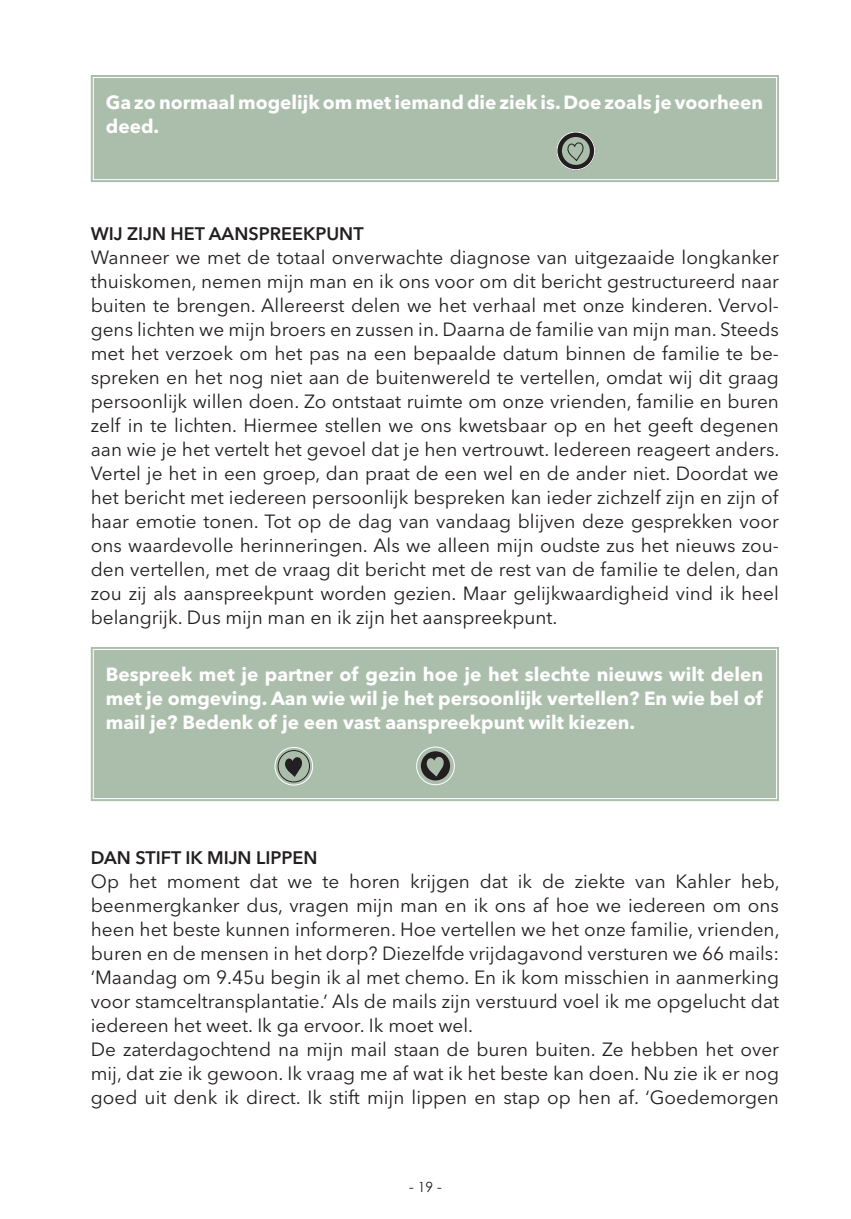
<style>
.page{position:relative;width:851px;height:1219px;background:#fff}
.page>*{position:absolute;margin:0;border:0;box-sizing:border-box;transform-origin:0 0}
.t1{font:19px/24px "Wrlhmr Avenir Next LT Pro";color:#231f20}
.t2{font:700 19px/24px "Mbgdrn Avenir Next LT Pro";color:#fff}
.t3{font:600 18px "Vfrkym Avenir Next LT Pro";color:#231f20}
.t4{font:14px "Khgxcs Century Gothic";color:#231f20}
</style>
<div class="page">
<div style="left:90px;top:75px;width:689px;height:107px;background:#aabeab"></div>
<div style="left:93px;top:77px;width:684px;height:103px;border:1px solid #fff"></div>
<div style="left:90px;top:647px;width:689px;height:154px;background:#aabeab"></div>
<div style="left:93px;top:649px;width:684px;height:150px;border:1px solid #fff"></div>
<div style="left:556px;top:132px;width:39px;height:38px;border:5px solid #231f20;border-radius:50%"></div>
<svg style="left:566px;top:142px;width:18px;height:20px"></svg>
<div style="left:556px;top:132px;width:39px;height:38px;border:1px solid #fff;border-radius:50%"></div>
<svg style="left:284px;top:757px;width:18px;height:20px"></svg>
<div style="left:278px;top:750px;width:32px;height:32px;border:1px solid #231f20;border-radius:50%"></div>
<div style="left:274px;top:747px;width:39px;height:39px;border:1px solid #fff;border-radius:50%"></div>
<div style="left:421px;top:751px;width:29px;height:29px;background:#231f20;border-radius:50%"></div>
<svg style="left:426px;top:756px;width:18px;height:21px"></svg>
<div style="left:416px;top:746px;width:39px;height:39px;border:1px solid #fff;border-radius:50%"></div>
<p class="t2" style="left:106px;top:92px;width:658px">Ga zo normaal mogelijk om met iemand die ziek is. Doe zoals je voorheen deed.</p>
<p class="t3" style="left:91px;top:223px;width:274px">WIJ ZIJN HET AANSPREEKPUNT</p>
<p class="t1" style="left:91px;top:247px;width:690px;text-align:justify">Wanneer we met de totaal onverwachte diagnose van uitgezaaide longkanker thuiskomen, nemen mijn man en ik ons voor om dit bericht gestructureerd naar buiten te brengen. Allereerst delen we het verhaal met onze kinderen. Vervol&shy;gens lichten we mijn broers en zussen in. Daarna de familie van mijn man. Steeds met het verzoek om het pas na een bepaalde datum binnen de familie te be&shy;spreken en het nog niet aan de buitenwereld te vertellen, omdat wij dit graag persoonlijk willen doen. Zo ontstaat ruimte om onze vrienden, familie en buren zelf in te lichten. Hiermee stellen we ons kwetsbaar op en het geeft degenen aan wie je het vertelt het gevoel dat je hen vertrouwt. Iedereen reageert anders.<br>Vertel je het in een groep, dan praat de een wel en de ander niet. Doordat we het bericht met iedereen persoonlijk bespreken kan ieder zichzelf zijn en zijn of haar emotie tonen. Tot op de dag van vandaag blijven deze gesprekken voor ons waardevolle herinneringen. Als we alleen mijn oudste zus het nieuws zou&shy;den vertellen, met de vraag dit bericht met de rest van de familie te delen, dan zou zij als aanspreekpunt worden gezien. Maar gelijkwaardigheid vind ik heel belangrijk. Dus mijn man en ik zijn het aanspreekpunt.</p>
<p class="t2" style="left:106px;top:664px;width:658px;text-align:justify">Bespreek met je partner of gezin hoe je het slechte nieuws wilt delen met je omgeving. Aan wie wil je het persoonlijk vertellen? En wie bel of mail je? Bedenk of je een vast aanspreekpunt wilt kiezen.</p>
<p class="t3" style="left:91px;top:847px;width:228px">DAN STIFT IK MIJN LIPPEN</p>
<p class="t1" style="left:91px;top:871px;width:690px">Op het moment dat we te horen krijgen dat ik de ziekte van Kahler heb, beenmergkanker dus, vragen mijn man en ik ons af hoe we iedereen om ons heen het beste kunnen informeren. Hoe vertellen we het onze familie, vrienden, buren en de mensen in het dorp? Diezelfde vrijdagavond versturen we 66 mails: ‘Maandag om 9.45u begin ik al met chemo. En ik kom misschien in aanmerking voor stamceltransplantatie.’ Als de mails zijn verstuurd voel ik me opgelucht dat iedereen het weet. Ik ga ervoor. Ik moet wel.<br>De zaterdagochtend na mijn mail staan de buren buiten. Ze hebben het over mij, dat zie ik gewoon. Ik vraag me af wat ik het beste kan doen. Nu zie ik er nog goed uit denk ik direct. Ik stift mijn lippen en stap op hen af. ‘Goedemorgen</p>
<p class="t4" style="left:409px;top:1178px;width:34px">- 19 -</p>
</div>
